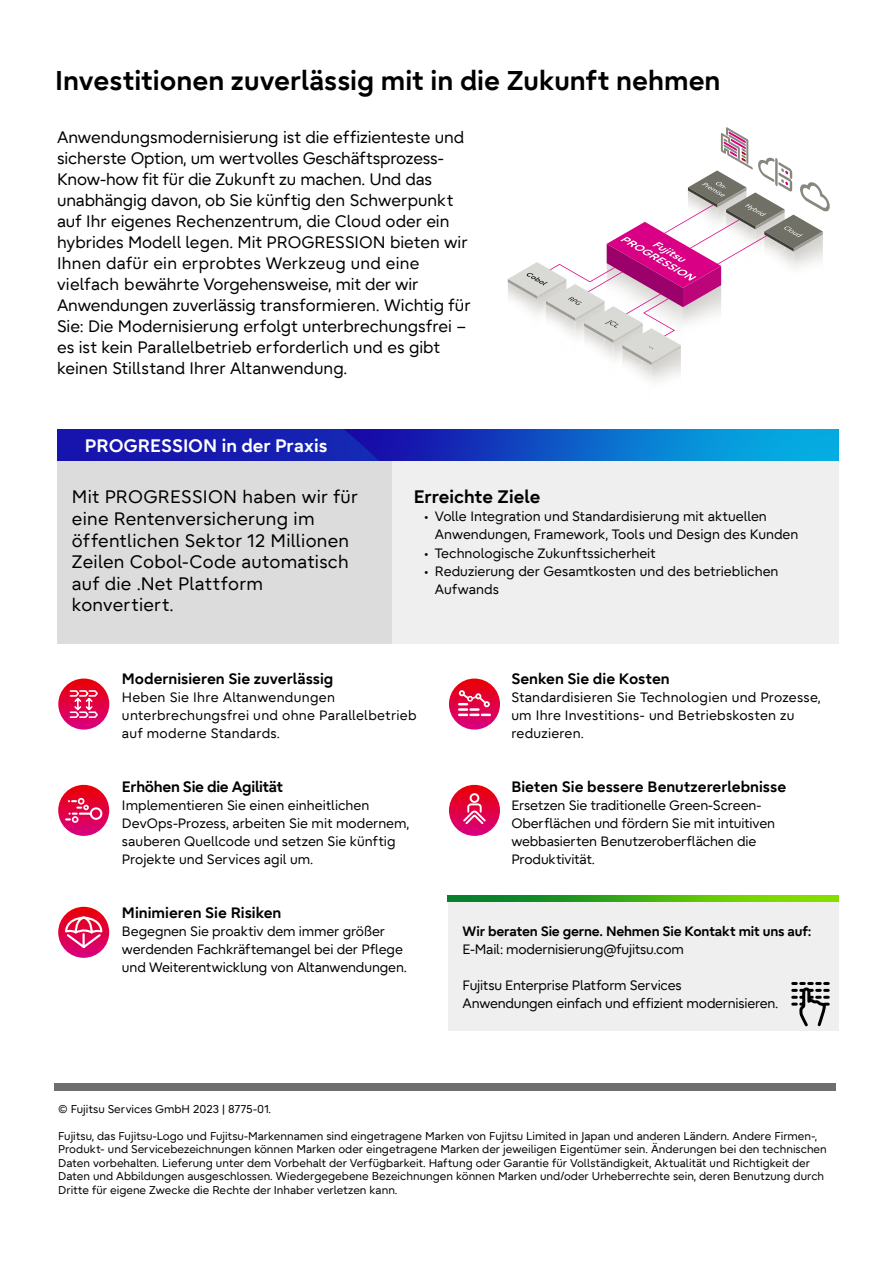
<style>
.page{position:relative;width:893px;height:1263px;background:#fff}
.page>*{position:absolute;margin:0;border:0;box-sizing:border-box;transform-origin:0 0}
.t1{font:700 27px "Fujitsu Infinity Pro";color:#000}
.t2{font:18px/21.6px "Fujitsu Infinity Pro";letter-spacing:.015em;color:#000}
.t3{font:700 18px "Fujitsu Infinity Pro";color:#fff}
.t4{font:700 18px "Fujitsu Infinity Pro";color:#000}
.t5{font:16.5px/21px "Fujitsu Infinity Pro";color:#000}
.t6{font:700 15px "Fujitsu Infinity Pro";color:#000}
.t7{font:700 15px "Fujitsu Infinity Pro";letter-spacing:-.02em;color:#000}
.t8{font:13.5px/18px "Fujitsu Infinity Pro";color:#000}
.t9{font:13.5px/18px "Fujitsu Infinity Pro";letter-spacing:.02em;color:#000}
.t10{font:700 13.5px "Fujitsu Infinity Pro";letter-spacing:-.015em;color:#000}
.t11{font:11.25px/13.5px "Fujitsu Infinity Pro";color:#000}
.s1{font-family:"Myriad Pro"}
</style>
<div class="page">
<div style="left:57px;top:429px;width:335px;height:215px;background:#dcdcdc"></div>
<div style="left:392px;top:429px;width:446px;height:215px;background:#efefef"></div>
<img style="left:57px;top:429px;width:781px;height:31px">
<svg style="left:58px;top:678px;width:51px;height:51px"></svg>
<svg style="left:69px;top:689px;width:30px;height:30px"></svg>
<svg style="left:58px;top:785px;width:51px;height:51px"></svg>
<div style="left:72px;top:816px;width:7px;height:7px;border:2px solid #fff;border-radius:50%"></div>
<svg style="left:66px;top:798px;width:24px;height:22px"></svg>
<div style="left:90px;top:807px;width:12px;height:13px;border:2px solid #fff;border-radius:50%"></div>
<svg style="left:58px;top:907px;width:51px;height:51px"></svg>
<svg style="left:64px;top:914px;width:39px;height:36px"></svg>
<svg style="left:449px;top:678px;width:51px;height:51px"></svg>
<svg style="left:459px;top:690px;width:31px;height:26px"></svg>
<svg style="left:449px;top:785px;width:51px;height:51px"></svg>
<svg style="left:461px;top:792px;width:26px;height:34px"></svg>
<div style="left:448px;top:895px;width:390px;height:136px;background:#efefef"></div>
<img style="left:448px;top:895px;width:390px;height:6px">
<div style="left:55px;top:1083px;width:781px;height:8px;background:#6d6e70"></div>
<svg style="left:791px;top:982px;width:39px;height:45px"></svg>
<svg style="left:508px;top:127px;width:322px;height:238px"></svg>
<h1 class="t1" style="left:55px;top:63px;width:667px">Investitionen zuverlässig mit in die Zukunft nehmen</h1>
<p class="t5" style="left:57px;top:127px;width:415px">Anwendungsmodernisierung ist die effizienteste und sicherste Option, um wertvolles Geschäftsprozess-Know-how fit für die Zukunft zu machen. Und das unabhängig davon, ob Sie künftig den Schwerpunkt auf Ihr eigenes Rechenzentrum, die Cloud oder ein hybrides Modell legen. Mit PROGRESSION bieten wir Ihnen dafür ein erprobtes Werkzeug und eine vielfach bewährte Vorgehensweise, mit der wir Anwendungen zuverlässig transformieren. Wichtig für Sie: Die Modernisierung erfolgt unterbrechungsfrei – es ist kein Parallelbetrieb erforderlich und es gibt keinen Stillstand Ihrer Altanwendung.</p>
<h2 class="t3" style="left:85px;top:433px;width:244px">PROGRESSION in der Praxis</h2>
<h2 class="t2" style="left:72px;top:486px;width:287px">Mit PROGRESSION haben wir für eine Rentenversicherung im öffentlichen Sektor 12 Millionen<br>Zeilen Cobol-Code automatisch auf die .Net Plattform konvertiert.</h2>
<h2 class="t4" style="left:414px;top:485px;width:128px">Erreichte Ziele</h2>
<p class="t8" style="left:435px;top:508px;width:365px;text-indent:-10px"><span class="s1">•</span> Volle Integration und Standardisierung mit aktuellen<br>Anwendungen, Framework, Tools und Design des Kunden</p>
<p class="t8" style="left:425px;top:544px;width:233px"><span class="s1">•</span> Technologische Zukunftssicherheit</p>
<p class="t8" style="left:435px;top:562px;width:345px;text-indent:-10px"><span class="s1">•</span> Reduzierung der Gesamtkosten und des betrieblichen<br>Aufwands</p>
<p class="t6" style="left:122px;top:669px;width:213px">Modernisieren Sie zuverlässig</p>
<p class="t9" style="left:122px;top:688px;width:296px">Heben Sie Ihre Altanwendungen unterbrechungsfrei und ohne Parallelbetrieb auf moderne Standards.</p>
<p class="t7" style="left:122px;top:777px;width:163px">Erhöhen Sie die Agilität</p>
<p class="t8" style="left:122px;top:796px;width:289px">Implementieren Sie einen einheitlichen DevOps-Prozess, arbeiten Sie mit modernem, sauberen Quellcode und setzen Sie künftig Projekte und Services agil um.</p>
<p class="t6" style="left:511px;top:669px;width:160px">Senken Sie die Kosten</p>
<p class="t8" style="left:511px;top:688px;width:311px">Standardisieren Sie Technologien und Prozesse, um Ihre Investitions- und Betriebskosten zu reduzieren.</p>
<p class="t6" style="left:511px;top:777px;width:276px">Bieten Sie bessere Benutzererlebnisse</p>
<p class="t8" style="left:511px;top:796px;width:265px">Ersetzen Sie traditionelle Green-Screen-Oberflächen und fördern Sie mit intuitiven webbasierten Benutzeroberflächen die Produktivität.</p>
<p class="t6" style="left:122px;top:903px;width:161px">Minimieren Sie Risiken</p>
<p class="t8" style="left:122px;top:922px;width:286px">Begegnen Sie proaktiv dem immer größer werdenden Fachkräftemangel bei der Pflege und Weiterentwicklung von Altanwendungen.</p>
<p class="t10" style="left:463px;top:922px;width:350px">Wir beraten Sie gerne. Nehmen Sie Kontakt mit uns auf:</p>
<p class="t8" style="left:463px;top:940px;width:223px">E-Mail: modernisierung@fujitsu.com</p>
<p class="t8" style="left:463px;top:976px;width:317px">Fujitsu Enterprise Platform Services<br>Anwendungen einfach und effizient modernisieren.</p>
<p class="t11" style="left:58px;top:1102px;width:215px">© Fujitsu Services GmbH 2023 | 8775-01.</p>
<p class="t11" style="left:58px;top:1129px;width:770px">Fujitsu, das Fujitsu-Logo und Fujitsu-Markennamen sind eingetragene Marken von Fujitsu Limited in Japan und anderen Ländern. Andere Firmen-, Produkt- und Servicebezeichnungen können Marken oder eingetragene Marken der jeweiligen Eigentümer sein. Änderungen bei den technischen Daten vorbehalten. Lieferung unter dem Vorbehalt der Verfügbarkeit. Haftung oder Garantie für Vollständigkeit, Aktualität und Richtigkeit der Daten und Abbildungen ausgeschlossen. Wiedergegebene Bezeichnungen können Marken und/oder Urheberrechte sein, deren Benutzung durch Dritte für eigene Zwecke die Rechte der Inhaber verletzen kann.</p>
</div>
